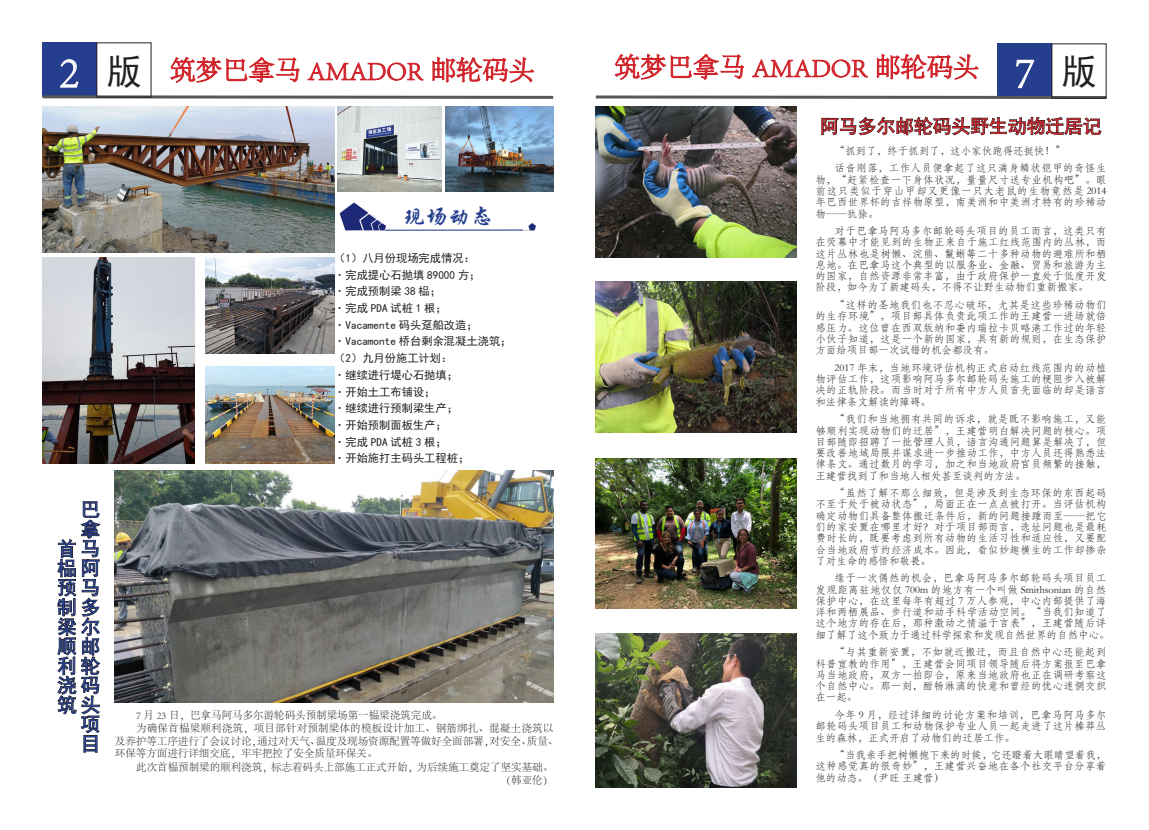
<style>
.page{position:relative;width:1149px;height:830px;background:#fff}
.page>*{position:absolute;margin:0;border:0;box-sizing:border-box;transform-origin:0 0}
.t1{font:300 45px "Adobe Song Std";color:#fff}
.t2{font:36px "Sim Hei";color:#231f20}
.t3{font:300 26.25px "Adobe Song Std";color:#d1232a}
.t4{font:22.5px "ST Xingkai";color:#253f8e}
.t5{font:19.5px/19.5px "Sim Hei";color:#253f8e;text-align:right}
.t6{font:18.75px "Sim Hei";color:#d1232a}
.t7{font:11.25px "Sim Hei";color:#231f20}
.t8{font:10.5px/11.2px "ST Fangsong";letter-spacing:.03em;color:#231f20;text-align:justify}
.t9{font:300 10.5px/12.6px "Adobe Song Std";color:#231f20}
.t10{font:10.5px "ST Fangsong";color:#231f20}
</style>
<div class="page">
<div style="left:43px;top:43px;width:54px;height:54px;background:#253f8e"></div>
<svg style="left:42px;top:56px;width:512px;height:246px"></svg>
<div style="left:997px;top:43px;width:54px;height:54px;background:#253f8e"></div>
<img style="left:334px;top:191px;width:219px;height:54px">
<div style="left:388px;top:203px;width:114px;height:23px;background:#fff"></div>
<svg style="left:595px;top:53px;width:512px;height:246px"></svg>
<svg style="left:58px;top:501px;width:42px;height:251px"></svg>
<img style="left:115px;top:470px;width:438px;height:232px">
<img style="left:595px;top:107px;width:201px;height:150px">
<img style="left:595px;top:282px;width:201px;height:150px">
<img style="left:595px;top:458px;width:201px;height:150px">
<img style="left:595px;top:633px;width:201px;height:154px">
<img style="left:206px;top:257px;width:128px;height:96px">
<img style="left:206px;top:366px;width:128px;height:97px">
<img style="left:43px;top:257px;width:152px;height:206px">
<img style="left:445px;top:107px;width:108px;height:84px">
<img style="left:43px;top:107px;width:291px;height:145px">
<img style="left:338px;top:107px;width:103px;height:84px">
<p class="t1" style="left:59px;top:46px;width:22px">2</p>
<p class="t2" style="left:106px;top:53px;width:37px">版</p>
<p class="t3" style="left:170px;top:56px;width:366px">筑梦巴拿马 AMADOR 邮轮码头</p>
<p class="t3" style="left:614px;top:53px;width:366px">筑梦巴拿马 AMADOR 邮轮码头</p>
<p class="t1" style="left:1014px;top:46px;width:22px">7</p>
<p class="t2" style="left:1060px;top:53px;width:37px">版</p>
<p class="t5" style="left:57px;top:499px;width:44px">巴<br>拿<br>首马榀阿预马制多梁尔顺邮利轮浇码筑头项<br>目</p>
<p class="t4" style="left:403px;top:205px;width:91px">现场动态</p>
<p class="t7" style="left:334px;top:252px;width:142px">（1）八月份现场完成情况：</p>
<p class="t7" style="left:334px;top:269px;width:148px">·完成提心石抛填 89000 方；</p>
<p class="t7" style="left:334px;top:285px;width:108px">·完成预制梁 38 榀；</p>
<p class="t7" style="left:334px;top:302px;width:114px">·完成 PDA 试桩 1 根；</p>
<p class="t7" style="left:334px;top:319px;width:145px">·Vacamente 码头趸船改造；</p>
<p class="t7" style="left:334px;top:335px;width:179px">·Vacamonte 桥台剩余混凝土浇筑；</p>
<p class="t7" style="left:334px;top:352px;width:120px">（2）九月份施工计划：</p>
<p class="t7" style="left:334px;top:369px;width:125px">·继续进行堤心石抛填；</p>
<p class="t7" style="left:334px;top:385px;width:103px">·开始土工布铺设；</p>
<p class="t7" style="left:334px;top:402px;width:125px">·继续进行预制梁生产；</p>
<p class="t7" style="left:334px;top:419px;width:114px">·开始预制面板生产；</p>
<p class="t7" style="left:334px;top:436px;width:114px">·完成 PDA 试桩 3 根；</p>
<p class="t7" style="left:334px;top:452px;width:136px">·开始施打主码头工程桩；</p>
<p class="t9" style="left:136px;top:709px;width:307px">7 月 23 日，巴拿马阿马多尔游轮码头预制梁场第一榀梁浇筑完成。</p>
<p class="t9" style="left:115px;top:722px;width:445px;text-indent:21px">为确保首榀梁顺利浇筑，项目部针对预制梁体的模板设计加工、钢筋绑扎、混凝土浇筑以及养护等工序进行了会议讨论，通过对天气、温度及现场资源配置等做好全面部署，对安全、质量、环保等方面进行详细交底，牢牢把控了安全质量环保关。</p>
<p class="t9" style="left:136px;top:760px;width:418px">此次首榀预制梁的顺利浇筑，标志着码头上部施工正式开始，为后续施工奠定了坚实基础。</p>
<p class="t9" style="left:500px;top:773px;width:54px">（韩亚伦）</p>
<p class="t6" style="left:820px;top:117px;width:283px">阿马多尔邮轮码头野生动物迁居记</p>
<p class="t10" style="left:834px;top:143px;width:232px">“抓到了，终于抓到了，这小家伙跑得还挺快！”</p>
<p class="t8" style="left:815px;top:162px;width:292px;text-indent:19px">话音刚落，工作人员便拿起了这只满身鳞状铠甲的奇怪生物，“赶紧检查一下身体状况，量量尺寸送专业机构吧”。眼前这只类似于穿山甲却又更像一只大老鼠的生物竟然是 2014年巴西世界杯的吉祥物原型，南美洲和中美洲才特有的珍稀动物——犰狳。</p>
<p class="t8" style="left:815px;top:225px;width:292px;text-indent:19px">对于巴拿马阿马多尔邮轮码头项目的员工而言，这类只有在荧幕中才能见到的生物正来自于施工红线范围内的丛林，而这片丛林也是树懒、浣熊、鬣蜥等二十多种动物的避难所和栖息地。在巴拿马这个典型的以服务业、金融、贸易和旅游为主的国家，自然资源非常丰富，由于政府保护一直处于低度开发阶段，如今为了新建码头，不得不让野生动物们重新搬家。</p>
<p class="t8" style="left:815px;top:299px;width:292px;text-indent:19px">“这样的圣地我们也不忍心破坏，尤其是这些珍稀动物们的生存环境”，项目部具体负责此项工作的王建营一进场就倍感压力。这位曾在西双版纳和委内瑞拉卡贝略港工作过的年轻小伙子知道，这是一个新的国家，具有新的规则，在生态保护方面给项目部一次试错的机会都没有。</p>
<p class="t8" style="left:815px;top:361px;width:292px;text-indent:19px">2017 年末，当地环境评估机构正式启动红线范围内的动植物评估工作，这项影响阿马多尔邮轮码头施工的梗阻步入被解决的正轨阶段。而当时对于所有中方人员首先面临的却是语言和法律条文解读的障碍。</p>
<p class="t8" style="left:815px;top:413px;width:292px;text-indent:19px">“我们和当地拥有共同的诉求，就是既不影响施工，又能够顺利实现动物们的迁居”，王建营明白解决问题的核心。项目部随即招聘了一批管理人员，语言沟通问题算是解决了，但要改善地域局限并谋求进一步推动工作，中方人员还得熟悉法律条文。通过数月的学习，加之和当地政府官员频繁的接触，王建营找到了和当地人相处甚至谈判的方法。</p>
<p class="t8" style="left:815px;top:487px;width:292px;text-indent:19px">“虽然了解不那么细致，但是涉及到生态环保的东西起码不至于处于被动状态”，局面正在一点点被打开。当评估机构确定动物们具备整体搬迁条件后，新的问题接踵而至——把它们的家安置在哪里才好？对于项目部而言，选址问题也是最耗费时长的，既要考虑到所有动物的生活习性和适应性，又要配合当地政府节约经济成本。因此，看似妙趣横生的工作却掺杂了对生命的感悟和敬畏。</p>
<p class="t8" style="left:815px;top:572px;width:295px;text-align:left;text-indent:19px">缘于一次偶然的机会，巴拿马阿马多尔邮轮码头项目员工发现距离驻地仅仅 700m 的地方有一个叫做 Smithsonian 的自然保护中心，在这里每年有超过 7 万人参观，中心内部提供了海洋和两栖展品、步行道和动手科学活动空间。“当我们知道了这个地方的存在后，那种激动之情溢于言表”，王建营随后详细了解了这个致力于通过科学探索和发现自然世界的自然中心。</p>
<p class="t8" style="left:815px;top:646px;width:292px;text-indent:19px">“与其重新安置，不如就近搬迁，而且自然中心还能起到科普宣教的作用”，王建营会同项目领导随后将方案报至巴拿马当地政府，双方一拍即合，原来当地政府也正在调研考察这个自然中心。那一刻，酣畅淋漓的快意和曾经的忧心迷惘交织在一起。</p>
<p class="t8" style="left:815px;top:708px;width:292px;text-indent:19px">今年 9 月，经过详细的讨论方案和培训，巴拿马阿马多尔邮轮码头项目员工和动物保护专业人员一起走进了这片榛莽丛生的森林，正式开启了动物们的迁居工作。</p>
<p class="t8" style="left:815px;top:748px;width:292px;text-indent:19px">“当我亲手把树懒抱下来的时候，它还瞪着大眼睛望着我，这种感觉真的很奇妙”，王建营兴奋地在各个社交平台分享着他的动态。（尹旺 王建营）</p>
</div>
